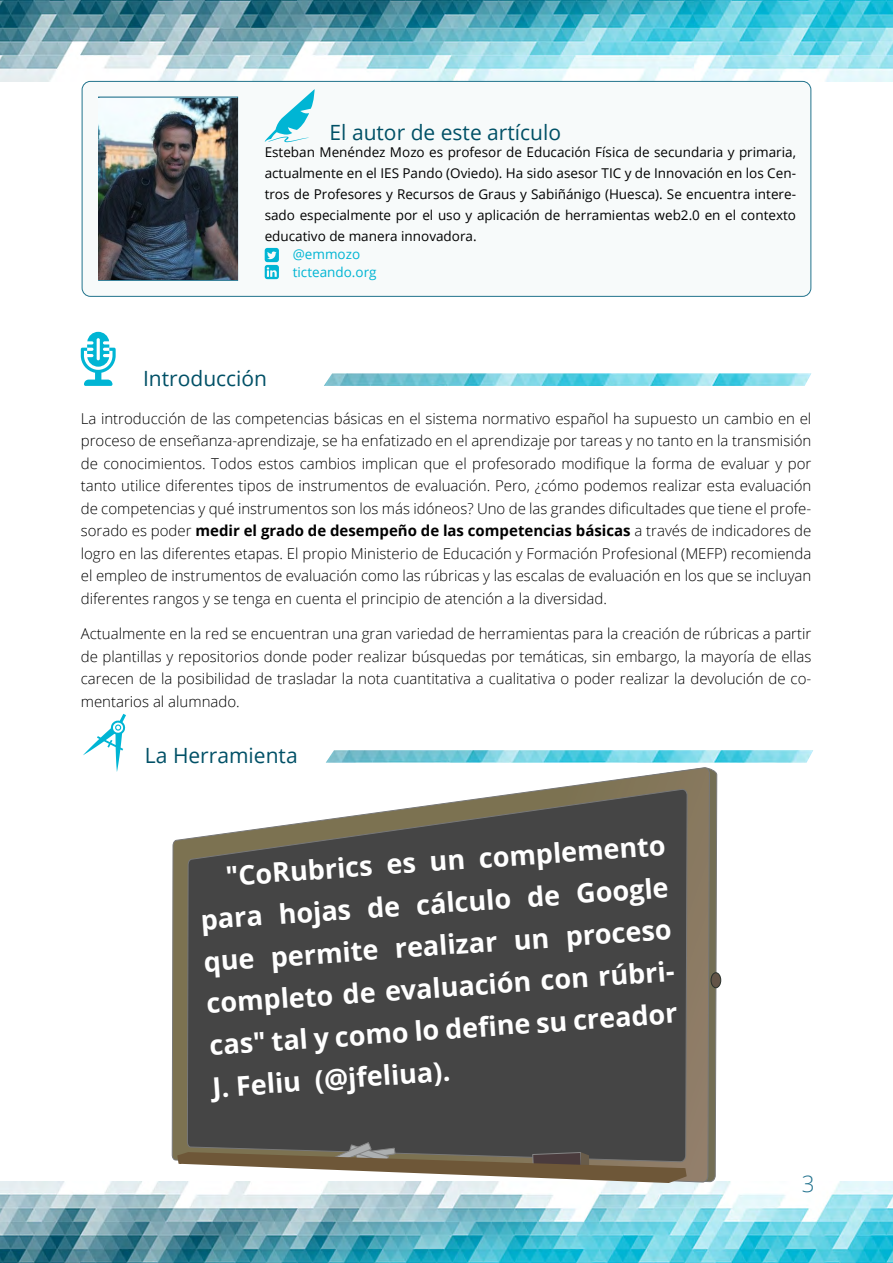
<style>
.page{position:relative;width:893px;height:1263px;background:#fff}
.page>*{position:absolute;margin:0;border:0;box-sizing:border-box;transform-origin:0 0}
.t1{font:700 27px/42px "Open Sans";color:#fff}
.t2{font:300 22.5px "Open Sans";color:#22728e}
.t3{font:21px "Open Sans";color:#005066}
.t4{font:300 15px/22.5px "Open Sans";color:#000;text-align:justify}
.t5{font:13.5px/21px "Open Sans";color:#000;text-align:justify}
.t6{font:13.5px/18px "Open Sans";color:#00b5d3}
.s1{font-weight:700}
</style>
<div class="page">
<img style="left:0;top:0;width:893px;height:81px">
<img style="left:0;top:1182px;width:893px;height:81px">
<div style="left:82px;top:81px;width:729px;height:215px;background:#f7fafa;border-radius:8px"></div>
<div style="left:82px;top:81px;width:729px;height:216px;border:1px solid #21738c;border-radius:8px"></div>
<svg style="left:265px;top:89px;width:50px;height:53px"></svg>
<div style="left:98px;top:97px;width:140px;height:184px;border:1px solid #22728e"></div>
<svg style="left:265px;top:248px;width:14px;height:31px"></svg>
<svg style="left:81px;top:332px;width:35px;height:54px"></svg>
<img style="left:324px;top:373px;width:487px;height:13px">
<svg style="left:83px;top:714px;width:43px;height:58px"></svg>
<img style="left:717px;top:750px;width:96px;height:13px">
<svg style="left:172px;top:750px;width:538px;height:513px;background:#919282"></svg>
<svg style="left:187px;top:750px;width:501px;height:513px;background:#637071"></svg>
<div style="left:711px;top:973px;width:10px;height:15px;background:#635447;border-radius:50%"></div>
<div style="left:711px;top:972px;width:10px;height:16px;border:1px solid #29302b;border-radius:50%"></div>
<svg style="left:168px;top:1142px;width:560px;height:45px"></svg>
<img style="left:99px;top:98px;width:138px;height:181px">
<h3 class="t3" style="left:330px;top:118px;width:233px">El autor de este artículo</h3>
<p class="t5" style="left:265px;top:141px;width:533px">Esteban Menéndez Mozo es profesor de Educación Física de secundaria y primaria, actualmente en el IES Pando (Oviedo). Ha sido asesor TIC y de Innovación en los Cen&shy;tros de Profesores y Recursos de Graus y Sabiñánigo (Huesca). Se encuentra intere&shy;sado especialmente por el uso y aplicación de herramientas web2.0 en el contexto educativo de manera innovadora.</p>
<p class="t6" style="left:293px;top:245px;width:85px">@emmozo ticteando.org</p>
<h3 class="t3" style="left:143px;top:364px;width:126px">Introducción</h3>
<p class="t4" style="left:81px;top:407px;width:732px">La introducción de las competencias básicas en el sistema normativo español ha supuesto un cambio en el proceso de enseñanza-aprendizaje, se ha enfatizado en el aprendizaje por tareas y no tanto en la transmisión de conocimientos. Todos estos cambios implican que el profesorado modifique la forma de evaluar y por tanto utilice diferentes tipos de instrumentos de evaluación. Pero, ¿cómo podemos realizar esta evaluación de competencias y qué instrumentos son los más idóneos? Uno de las grandes dificultades que tiene el profe&shy;sorado es poder <span class="s1">medir el grado de desempeño de las competencias básicas</span> a través de indicadores de logro en las diferentes etapas. El propio Ministerio de Educación y Formación Profesional (MEFP) recomienda el empleo de instrumentos de evaluación como las rúbricas y las escalas de evaluación en los que se incluyan diferentes rangos y se tenga en cuenta el principio de atención a la diversidad.</p>
<p class="t4" style="left:81px;top:622px;width:732px">Actualmente en la red se encuentran una gran variedad de herramientas para la creación de rúbricas a partir de plantillas y repositorios donde poder realizar búsquedas por temáticas, sin embargo, la mayoría de ellas carecen de la posibilidad de trasladar la nota cuantitativa a cualitativa o poder realizar la devolución de co&shy;mentarios al alumnado.</p>
<h3 class="t3" style="left:145px;top:741px;width:154px">La Herramienta</h3>
<h1 class="t1" style="left:196px;top:856px;width:475px;text-indent:28px;rotate:-4deg">"CoRubrics es un complemento para hojas de cálculo de Google que permite realizar un proceso completo de evaluación con rúbri&shy;cas" tal y como lo defi ne su creador<br>J. Feliu (@jfeliua).</h1>
<h2 class="t2" style="left:802px;top:1168px;width:14px">3</h2>
</div>
